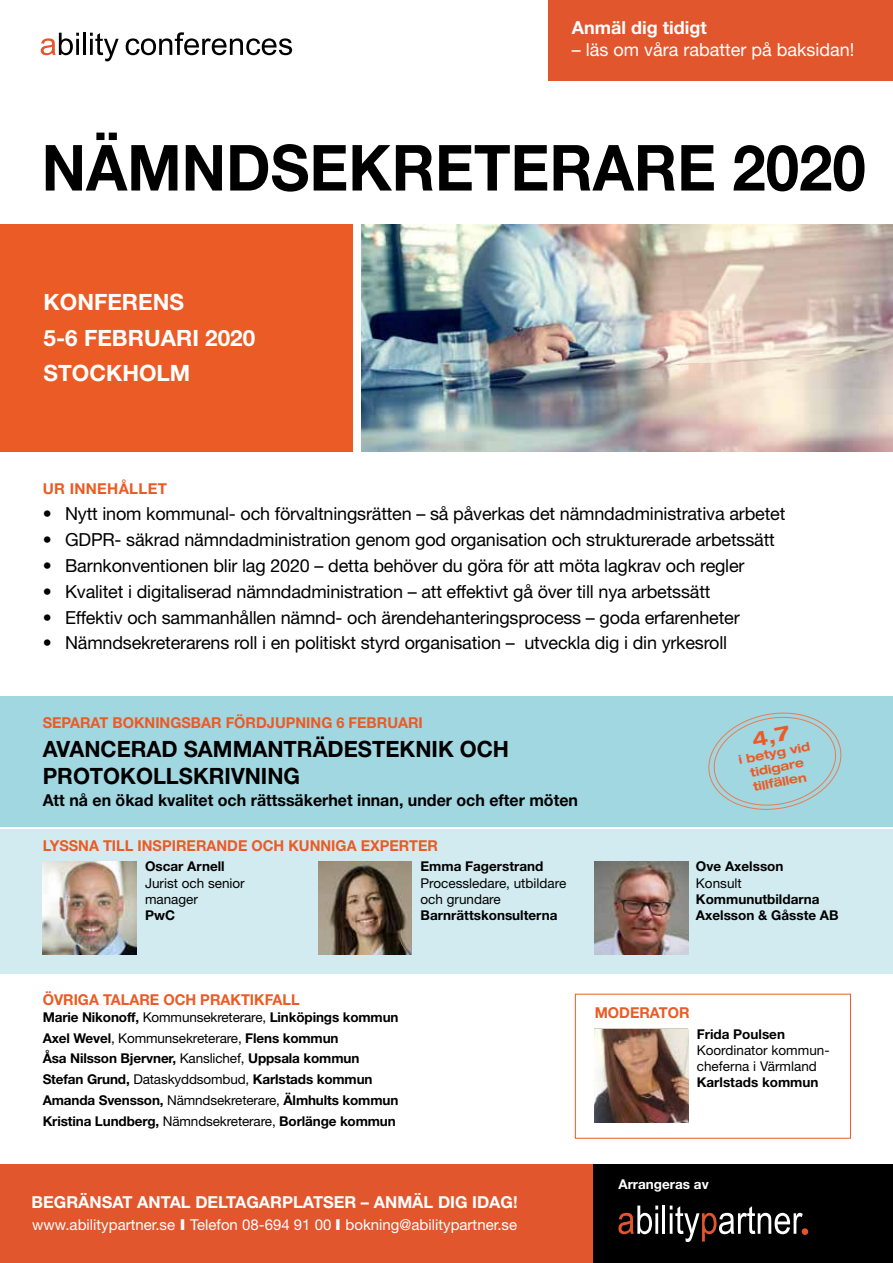
<style>
.page{position:relative;width:893px;height:1263px;background:#fff}
.page>*{position:absolute;margin:0;border:0;box-sizing:border-box;transform-origin:0 0}
.t1{font:700 63.6px "Helvetica Neue LT Std";color:#000;scale:.94 1}
.t2{font:700 22.5px/27px "Helvetica Neue LT Std";color:#000}
.t3{font:700 22.5px/35.5px "Helvetica Neue LT Std";color:#fff}
.t4{font:18px "Helvetica Neue LT Std";letter-spacing:-.01em;color:#000}
.t5{font:18px "Helvetica Neue LT Std";color:#fff}
.t6{font:700 18px "Helvetica Neue LT Std";color:#fff}
.t7{font:700 16.5px "Helvetica Neue LT Std";color:#000}
.t8{font:700 16.5px "Helvetica Neue LT Std";color:#fff}
.t9{font:700 15px "Helvetica Neue LT Std";color:#eb5b25}
.t10{font:15px "Helvetica Neue LT Std";color:#fff}
.t11{font:700 15px "Helvetica Neue LT Std";letter-spacing:.02em;color:#eb5b25}
.t12{font:700 13.5px/20.7px "Helvetica Neue LT Std";letter-spacing:-.01em;color:#000}
.t13{font:13.5px/16.2px "Helvetica Neue LT Std";color:#000}
.t14{font:700 13.5px "Helvetica Neue LT Std";color:#fff}
.t15{font:700 expanded 12.15px/14.5px "Helvetica Neue";color:#eb5b25;text-align:center}
.s1{font-weight:400}
.s2{font-weight:900}
</style>
<div class="page">
<div style="left:575px;top:994px;width:276px;height:144px;border:1px solid #eb5b25"></div>
<svg style="left:41px;top:33px;width:38px;height:22px"></svg>
<hr style="left:83px;top:33px;width:3px;height:22px;background:#000">
<svg style="left:90px;top:33px;width:29px;height:28px"></svg>
<svg style="left:126px;top:32px;width:166px;height:23px"></svg>
<div style="left:549px;top:0;width:344px;height:81px;background:#e2562e"></div>
<div style="left:593px;top:1164px;width:300px;height:99px;background:#000"></div>
<div style="left:0;top:1164px;width:593px;height:99px;background:#e2562e"></div>
<svg style="left:618px;top:1205px;width:40px;height:29px"></svg>
<hr style="left:662px;top:1205px;width:3px;height:29px;background:#fff">
<svg style="left:670px;top:1205px;width:133px;height:37px"></svg>
<div style="left:802px;top:1228px;width:6px;height:7px;background:#e2562e;border-radius:50%"></div>
<div style="left:0;top:224px;width:353px;height:227px;background:#eb5b25"></div>
<img style="left:362px;top:224px;width:531px;height:227px">
<div style="left:0;top:829px;width:893px;height:145px;background:#d2ebf0"></div>
<div style="left:0;top:696px;width:893px;height:130px;background:#a1d7e1"></div>
<img style="left:318px;top:861px;width:94px;height:94px">
<img style="left:43px;top:861px;width:93px;height:94px">
<img style="left:595px;top:861px;width:93px;height:94px">
<img style="left:595px;top:1029px;width:93px;height:93px">
<svg style="left:708px;top:712px;width:134px;height:98px"></svg>
<p class="t6" style="left:572px;top:17px;width:136px">Anmäl dig tidigt</p>
<p class="t5" style="left:572px;top:39px;width:284px">– läs om våra rabatter på baksidan!</p>
<h1 class="t1" style="left:42px;top:129px;width:878px">NÄMNDSEKRETERARE 2020</h1>
<p class="t3" style="left:44px;top:284px;width:213px">KONFERENS<br>5-6 FEBRUARI 2020<br>STOCKHOLM</p>
<p class="t11" style="left:43px;top:480px;width:126px">UR INNEHÅLLET</p>
<p class="t4" style="left:43px;top:503px;width:744px">• Nytt inom kommunal- och förvaltningsrätten – så påverkas det nämndadministrativa arbetet</p>
<p class="t4" style="left:43px;top:529px;width:734px">• GDPR- säkrad nämndadministration genom god organisation och strukturerade arbetssätt</p>
<p class="t4" style="left:43px;top:555px;width:703px">• Barnkonventionen blir lag 2020 – detta behöver du göra för att möta lagkrav och regler</p>
<p class="t4" style="left:43px;top:581px;width:669px">• Kvalitet i digitaliserad nämndadministration – att effektivt gå över till nya arbetssätt</p>
<p class="t4" style="left:43px;top:606px;width:698px">• Effektiv och sammanhållen nämnd- och ärendehanteringsprocess – goda erfarenheter</p>
<p class="t4" style="left:43px;top:632px;width:686px">• Nämndsekreterarens roll i en politiskt styrd organisation – utveckla dig i din yrkesroll</p>
<p class="t9" style="left:43px;top:713px;width:382px">SEPARAT BOKNINGSBAR FÖRDJUPNING 6 FEBRUARI</p>
<p class="t2" style="left:43px;top:735px;width:468px">AVANCERAD SAMMANTRÄDESTEKNIK OCH<br>PROTOKOLLSKRIVNING</p>
<p class="t7" style="left:43px;top:789px;width:537px">Att nå en ökad kvalitet och rättssäkerhet innan, under och efter möten</p>
<p class="t9" style="left:43px;top:836px;width:397px">LYSSNA TILL INSPIRERANDE OCH KUNNIGA EXPERTER</p>
<p class="t12" style="left:145px;top:856px;width:81px">Oscar Arnell</p>
<p class="t13" style="left:145px;top:874px;width:101px">Jurist och senior manager</p>
<p class="t12" style="left:145px;top:904px;width:31px">PwC</p>
<p class="t12" style="left:420px;top:856px;width:124px">Emma Fagerstrand</p>
<p class="t13" style="left:420px;top:874px;width:147px">Processledare, utbildare och grundare</p>
<p class="t12" style="left:420px;top:904px;width:138px">Barnrättskonsulterna</p>
<p class="t15" style="left:737px;top:753px;width:74px;rotate:-11deg">i betyg vid tidigare tillfällen</p>
<p class="t12" style="left:696px;top:856px;width:89px">Ove Axelsson</p>
<p class="t13" style="left:696px;top:874px;width:47px">Konsult</p>
<p class="t12" style="left:696px;top:891px;width:144px;line-height:16.2px">Kommunutbildarna<br>Axelsson &amp; Gåsste AB</p>
<p class="t9" style="left:43px;top:991px;width:259px">ÖVRIGA TALARE OCH PRAKTIKFALL</p>
<p class="t12" style="left:43px;top:1006px;width:357px">Marie Nikonoff, <span class="s1">Kommunsekreterare,</span> Linköpings kommun Axel Wevel<span class="s1">, Kommunsekreterare,</span> Flens kommun<br>Åsa Nilsson Bjervner, <span class="s1">Kanslichef,</span> Uppsala kommun Stefan Grund, <span class="s1">Dataskyddsombud,</span> Karlstads kommun Amanda Svensson, <span class="s1">Nämndsekreterare,</span> Älmhults kommun Kristina Lundberg, <span class="s1">Nämndsekreterare,</span> Borlänge kommun</p>
<p class="t8" style="left:32px;top:1192px;width:488px">BEGRÄNSAT ANTAL DELTAGARPLATSER – ANMÄL DIG IDAG!</p>
<p class="t10" style="left:32px;top:1216px;width:486px">www.abilitypartner.se <span class="s2">I</span> Telefon 08-694 91 00 <span class="s2">I</span> bokning@abilitypartner.se</p>
<p class="t9" style="left:595px;top:1003px;width:96px">MODERATOR</p>
<p class="t12" style="left:697px;top:1023px;width:90px">Frida Poulsen</p>
<p class="t13" style="left:697px;top:1042px;width:134px">Koordinator kommun&shy;cheferna i Värmland</p>
<p class="t12" style="left:697px;top:1072px;width:123px">Karlstads kommun</p>
<p class="t14" style="left:618px;top:1175px;width:92px">Arrangeras av</p>
</div>
